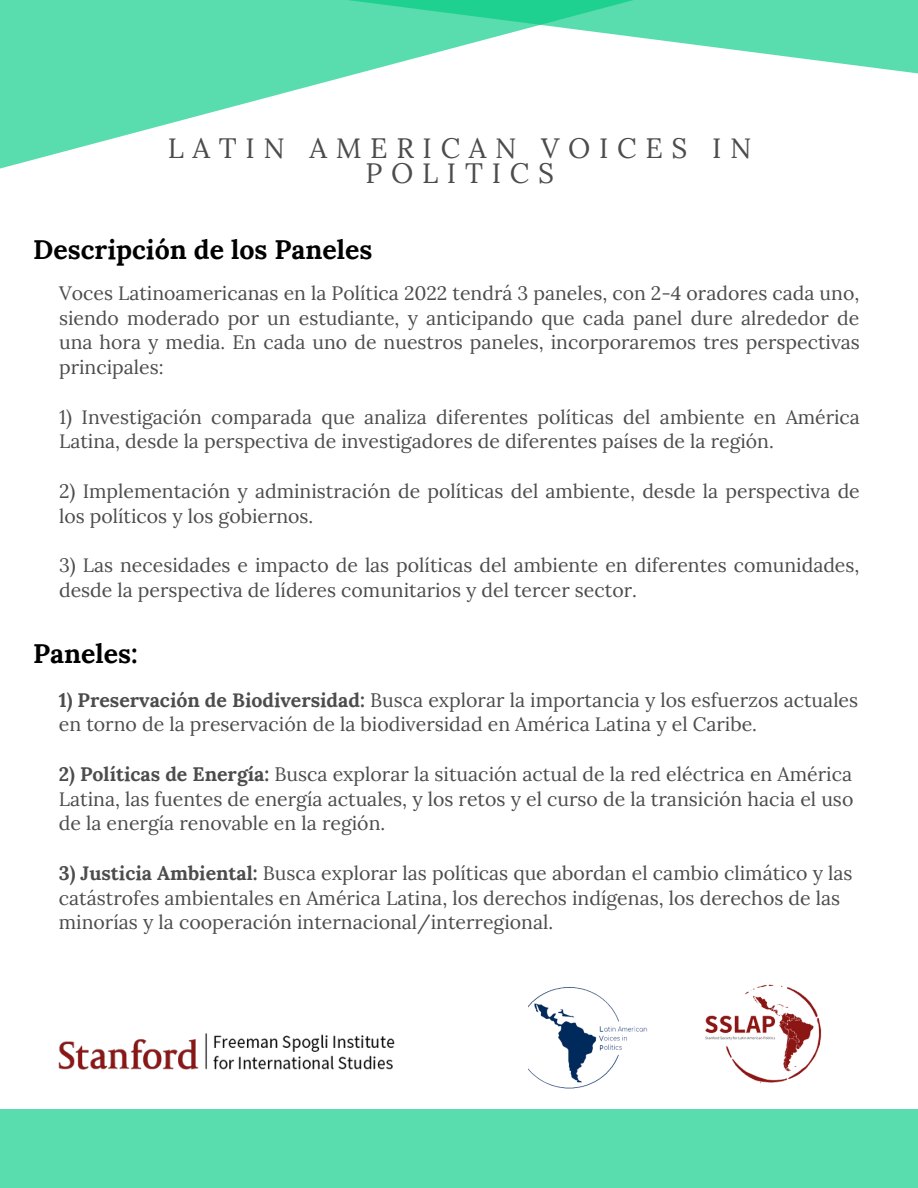
<style>
.page{position:relative;width:918px;height:1188px;background:#fff}
.page>*{position:absolute;margin:0;border:0;box-sizing:border-box;transform-origin:0 0}
.t1{font:28.05px/25.3px "Lora";letter-spacing:.31em;color:#4c4c4c;text-align:center}
.t2{font:700 26.7px "Lora";color:#000}
.t3{font:19.5px/24.8px "Lora";color:#4c4c4c}
.s1{font-weight:700}
</style>
<div class="page">
<svg style="left:0;top:0;width:246px;height:169px;fill:#5addae"></svg>
<svg style="left:91px;top:0;width:827px;height:103px;fill:#5addae"></svg>
<div style="left:0;top:1110px;width:918px;height:78px;background:#5addae"></div>
<img style="left:59px;top:1033px;width:335px;height:36px">
<img style="left:705px;top:984px;width:117px;height:100px">
<img style="left:528px;top:987px;width:120px;height:102px">
<p class="t1" style="left:168px;top:135px;width:585px">LATIN AMERICAN VOICES IN<br>POLITICS</p>
<p class="t2" style="left:33px;top:232px;width:341px">Descripción de los Paneles</p>
<p class="t3" style="left:59px;top:280px;width:802px;text-align:justify">Voces Latinoamericanas en la Política 2022 tendrá 3 paneles, con 2-4 oradores cada uno, siendo moderado por un estudiante, y anticipando que cada panel dure alrededor de una hora y media. En cada uno de nuestros paneles, incorporaremos tres perspectivas principales:</p>
<p class="t3" style="left:59px;top:404px;width:802px">1) Investigación comparada que analiza diferentes políticas del ambiente en América<br>Latina, desde la perspectiva de investigadores de diferentes países de la región.</p>
<p class="t3" style="left:59px;top:478px;width:802px">2) Implementación y administración de políticas del ambiente, desde la perspectiva de los políticos y los gobiernos.</p>
<p class="t3" style="left:59px;top:553px;width:802px">3) Las necesidades e impacto de las políticas del ambiente en diferentes comunidades, desde la perspectiva de líderes comunitarios y del tercer sector.</p>
<p class="t2" style="left:33px;top:636px;width:106px">Paneles:</p>
<p class="t3" style="left:59px;top:687px;width:801px"><span class="s1">1) Preservación de Biodiversidad:</span> Busca explorar la importancia y los esfuerzos actuales en torno de la preservación de la biodiversidad en América Latina y el Caribe.</p>
<p class="t3" style="left:59px;top:761px;width:796px;text-align:justify"><span class="s1">2) Políticas de Energía:</span> Busca explorar la situación actual de la red eléctrica en América Latina, las fuentes de energía actuales, y los retos y el curso de la transición hacia el uso de la energía renovable en la región.</p>
<p class="t3" style="left:59px;top:860px;width:795px"><span class="s1">3) Justicia Ambiental:</span> Busca explorar las políticas que abordan el cambio climático y las catástrofes ambientales en América Latina, los derechos indígenas, los derechos de las minorías y la cooperación internacional/interregional.</p>
</div>
